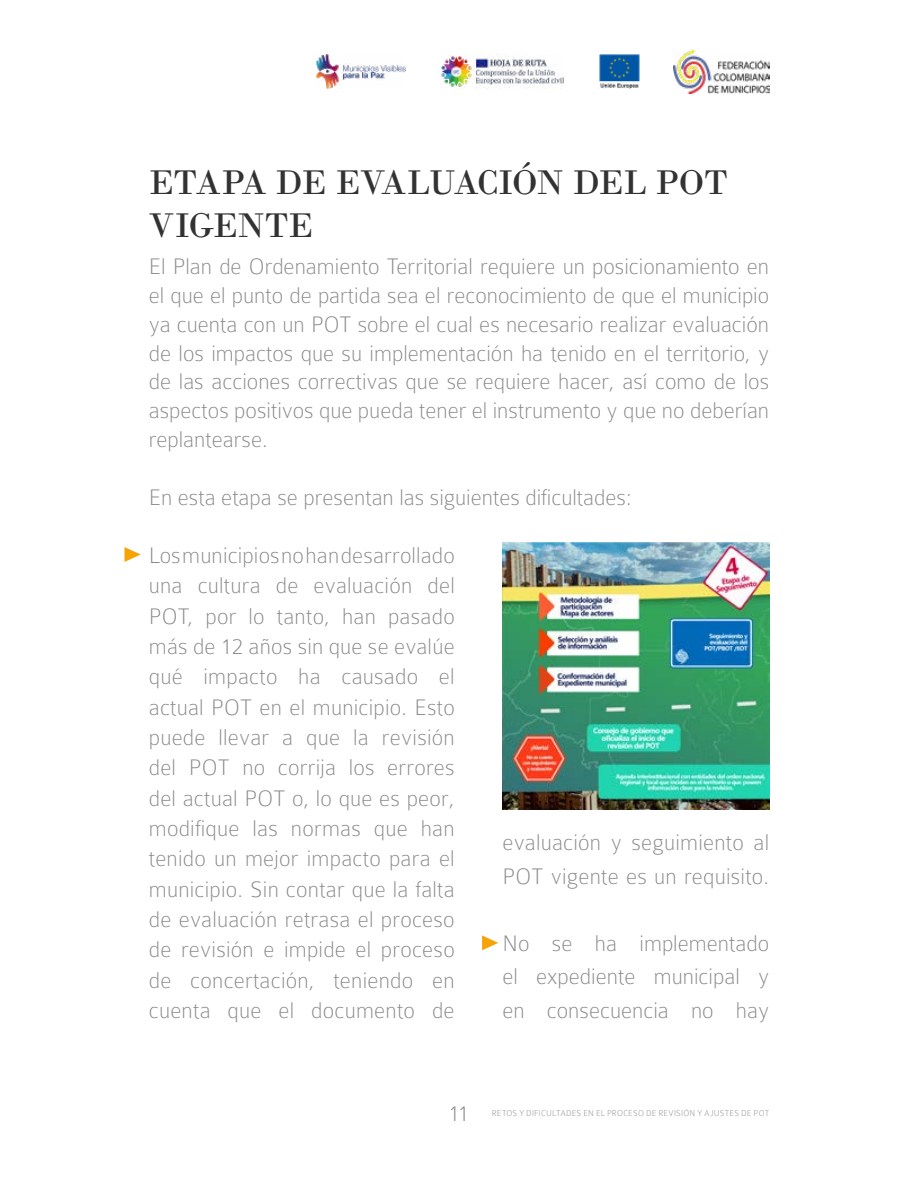
<style>
.page{position:relative;width:918px;height:1188px;background:#fff}
.page>*{position:absolute;margin:0;border:0;box-sizing:border-box;transform-origin:0 0}
.t1{font:36px/43.2px "Bodoni";letter-spacing:-.02em;color:#333232}
.t2{font:100 24px/30.3px "Colaborate";color:#878787;text-align:justify}
.t3{font:100 9px "Colaborate";letter-spacing:.02em;color:#878787}
</style>
<div class="page">
<img style="left:673px;top:51px;width:96px;height:42px">
<img style="left:600px;top:55px;width:39px;height:34px">
<img style="left:316px;top:55px;width:89px;height:34px">
<img style="left:441px;top:55px;width:123px;height:34px">
<img style="left:503px;top:543px;width:266px;height:266px">
<svg style="left:125px;top:547px;width:16px;height:15px"></svg>
<svg style="left:482px;top:935px;width:16px;height:15px"></svg>
<h1 class="t1" style="left:149px;top:161px;width:580px">ETAPA DE EVALUACIÓN DEL POT<br>VIGENTE</h1>
<p class="t2" style="left:149px;top:252px;width:622px;line-height:28.8px">El Plan de Ordenamiento Territorial requiere un posicionamiento en el que el punto de partida sea el reconocimiento de que el municipio ya cuenta con un POT sobre el cual es necesario realizar evaluación de los impactos que su implementación ha tenido en el territorio, y de las acciones correctivas que se requiere hacer, así como de los aspectos positivos que pueda tener el instrumento y que no deberían replantearse.</p>
<p class="t2" style="left:149px;top:482px;width:484px">En esta etapa se presentan las siguientes dificultades:</p>
<p class="t2" style="left:149px;top:540px;width:308px">Los municipios no han desarrollado una cultura de evaluación del POT, por lo tanto, han pasado más de 12 años sin que se evalúe qué impacto ha causado el actual POT en el municipio. Esto puede llevar a que la revisión del POT no corrija los errores del actual POT o, lo que es peor, modifique las normas que han tenido un mejor impacto para el municipio. Sin contar que la falta de evaluación retrasa el proceso de revisión e impide el proceso de concertación, teniendo en cuenta que el documento de</p>
<p class="t2" style="left:502px;top:826px;width:268px;line-height:33.5px">evaluación y seguimiento al<br>POT vigente es un requisito.</p>
<p class="t2" style="left:502px;top:927px;width:268px;line-height:33.5px">No se ha implementado el expediente municipal y en consecuencia no hay</p>
<p class="t2" style="left:449px;top:1098px;width:22px">11</p>
<p class="t3" style="left:492px;top:1108px;width:279px">RETOS Y DIFICULTADES EN EL PROCESO DE REVISIÓN Y AJUSTES DE POT</p>
</div>
